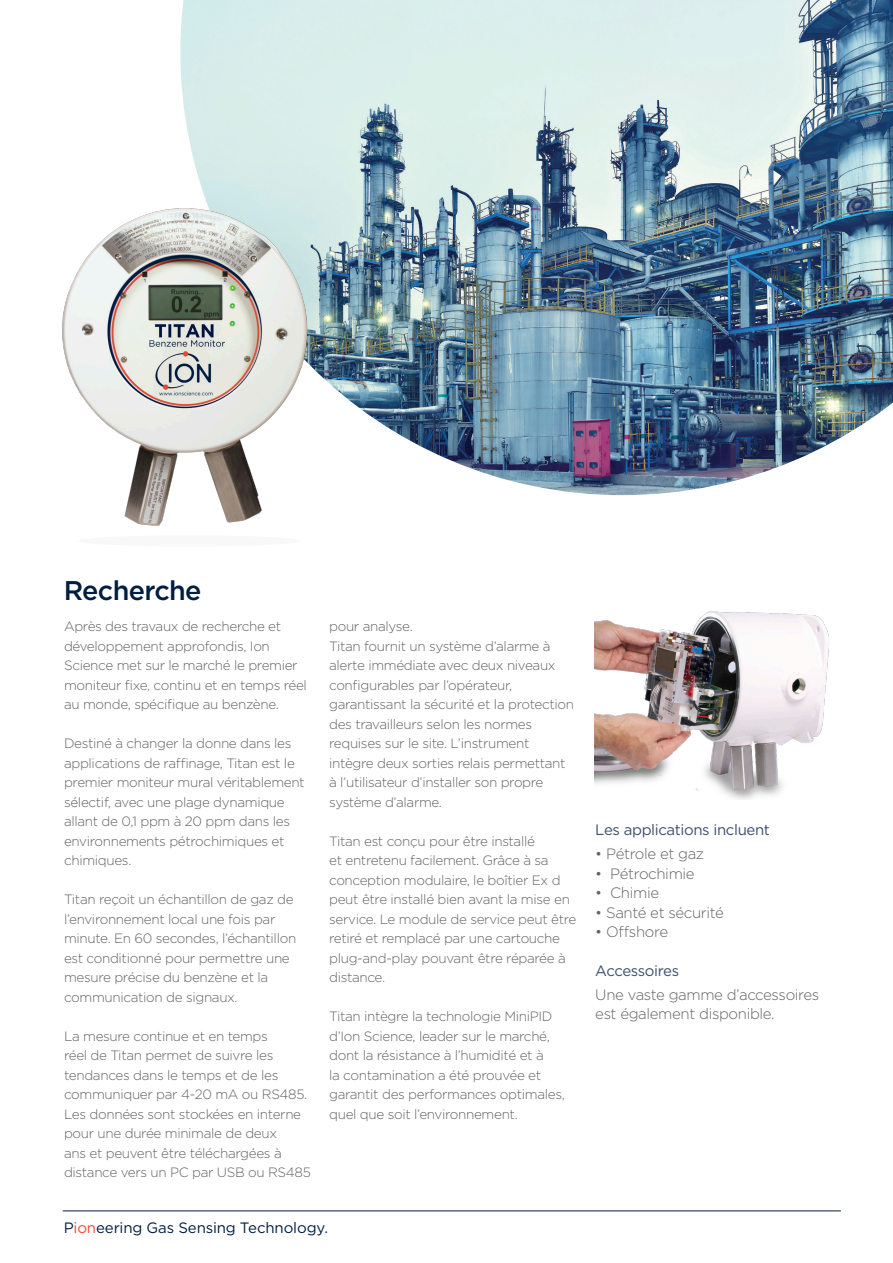
<style>
.page{position:relative;width:893px;height:1263px;background:#fff}
.page>*{position:absolute;margin:0;border:0;box-sizing:border-box;transform-origin:0 0}
.t1{font:500 27px "Gotham";letter-spacing:-.025em;color:#001e41}
.t2{font:300 15px/19.5px "Gotham";letter-spacing:-.025em;color:#636366}
.t3{font:15px "Gotham";letter-spacing:-.025em;color:#3d4f6d}
.t4{font:15px "Gotham";letter-spacing:-.01em;color:#001e41}
.t5{font:300 13.5px/19.5px "Gotham";letter-spacing:-.025em;color:#636366}
.s1{color:#ed4b38}
</style>
<div class="page">
<img style="left:180px;top:0;width:713px;height:496px">
<hr style="left:63px;top:1211px;width:778px;height:1px;background:#001e41">
<div style="left:78px;top:535px;width:223px;height:12px;background:#f8f8f8;border-radius:50%"></div>
<img style="left:62px;top:203px;width:247px;height:323px">
<img style="left:595px;top:611px;width:234px;height:188px">
<p class="t1" style="left:64px;top:572px;width:139px">Recherche</p>
<p class="t5" style="left:64px;top:616px;width:244px">Après des travaux de recherche et développement approfondis, Ion Science met sur le marché le premier moniteur fixe, continu et en temps réel au monde, spécifique au benzène.</p>
<p class="t5" style="left:64px;top:733px;width:242px">Destiné à changer la donne dans les applications de raffinage, Titan est le premier moniteur mural véritablement sélectif, avec une plage dynamique allant de 0,1 ppm à 20 ppm dans les environnements pétrochimiques et chimiques.</p>
<p class="t5" style="left:64px;top:889px;width:234px">Titan reçoit un échantillon de gaz de l’environnement local une fois par minute. En 60 secondes, l’échantillon est conditionné pour permettre une mesure précise du benzène et la communication de signaux.</p>
<p class="t5" style="left:64px;top:1026px;width:248px">La mesure continue et en temps<br>réel de Titan permet de suivre les tendances dans le temps et de les communiquer par 4-20 mA ou RS485.<br>Les données sont stockées en interne pour une durée minimale de deux<br>ans et peuvent être téléchargées à distance vers un PC par USB ou RS485</p>
<p class="t5" style="left:329px;top:616px;width:85px">pour analyse.</p>
<p class="t5" style="left:329px;top:636px;width:246px">Titan fournit un système d’alarme à alerte immédiate avec deux niveaux configurables par l’opérateur, garantissant la sécurité et la protection des travailleurs selon les normes requises sur le site. L’instrument intègre deux sorties relais permettant à l’utilisateur d’installer son propre système d’alarme.</p>
<p class="t5" style="left:329px;top:831px;width:249px">Titan est conçu pour être installé<br>et entretenu facilement. Grâce à sa conception modulaire, le boîtier Ex d peut être installé bien avant la mise en service. Le module de service peut être retiré et remplacé par une cartouche plug-and-play pouvant être réparée à distance.</p>
<p class="t5" style="left:329px;top:1006px;width:237px">Titan intègre la technologie MiniPID d’Ion Science, leader sur le marché, dont la résistance à l’humidité et à<br>la contamination a été prouvée et garantit des performances optimales, quel que soit l’environnement.</p>
<p class="t4" style="left:64px;top:1219px;width:266px">P<span class="s1">ion</span>eering Gas Sensing Technology.</p>
<p class="t3" style="left:595px;top:822px;width:176px">Les applications incluent</p>
<p class="t2" style="left:595px;top:844px;width:110px">• Pétrole et gaz</p>
<p class="t2" style="left:595px;top:863px;width:101px">• Pétrochimie</p>
<p class="t2" style="left:595px;top:883px;width:65px">• Chimie</p>
<p class="t2" style="left:595px;top:902px;width:130px">• Santé et sécurité</p>
<p class="t2" style="left:595px;top:922px;width:74px">• Offshore</p>
<p class="t3" style="left:595px;top:962px;width:85px">Accessoires</p>
<p class="t2" style="left:595px;top:984px;width:225px">Une vaste gamme d’accessoires est également disponible.</p>
</div>
